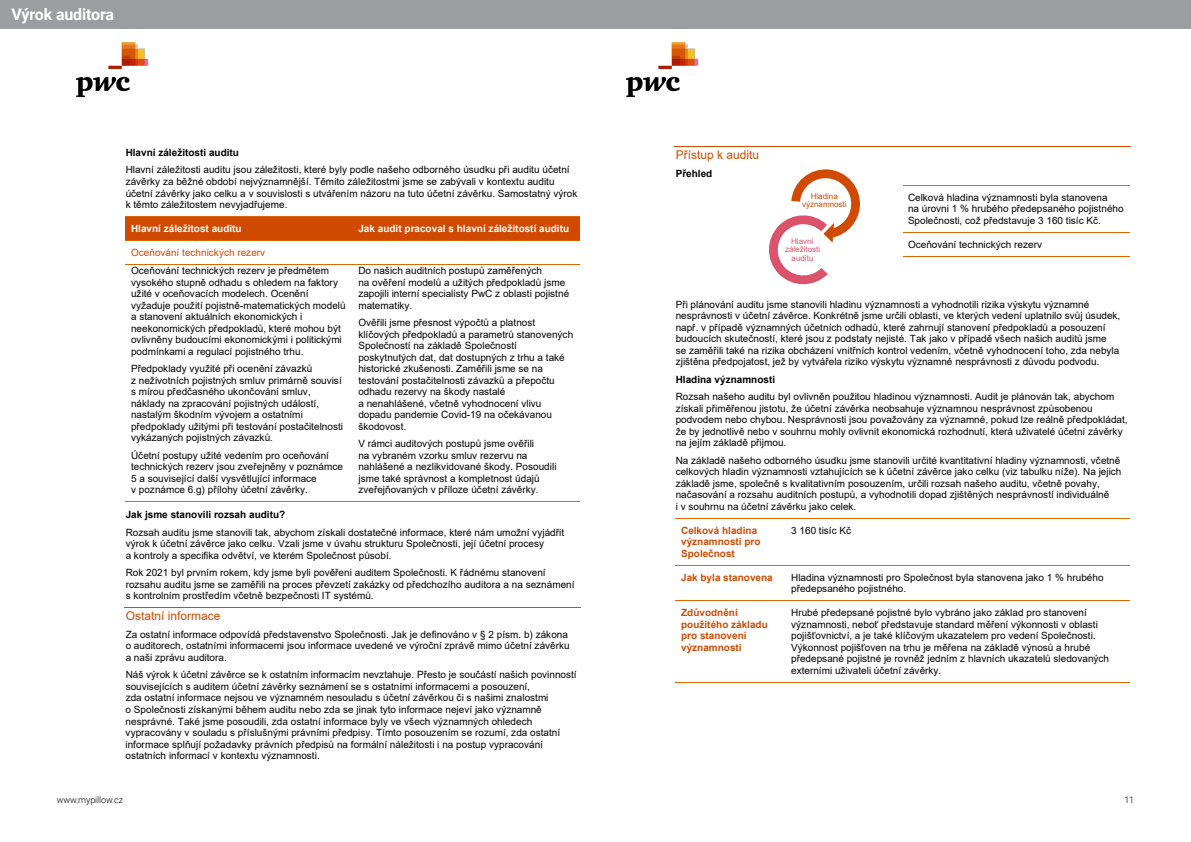
<style>
.page{position:relative;width:1191px;height:842px;background:#fff}
.page>*{position:absolute;margin:0;border:0;box-sizing:border-box;transform-origin:0 0}
.t1{font:700 16px "Roboto";letter-spacing:-.01em;color:#fff}
.t2{font:12px "Arial";color:#d04a02}
.t3{font:10px/11.5px "Arial";color:#000}
.t4{font:700 10px/11.5px "Arial";letter-spacing:.005em;color:#d04a02}
.t5{font:700 10px "Arial";color:#000}
.t6{font:700 10px "Arial";color:#fff}
.t7{font:10px "Arial";letter-spacing:.005em;color:#d04a02}
.t8{font:300 9px "Roboto";letter-spacing:-.01em;color:#000}
.t9{font:8px/8.3px "Arial";color:#db536a;text-align:center}
.t10{font:8px/8.3px "Arial";letter-spacing:-.005em;color:#d04a02;text-align:center}
</style>
<div class="page">
<img style="left:607px;top:28px;width:111px;height:70px">
<hr style="left:674px;top:147px;width:456px;height:1px;background:#d04a02">
<hr style="left:902px;top:185px;width:227px;height:1px;background:#dc6900">
<hr style="left:902px;top:232px;width:227px;height:1px;background:#dc6900">
<hr style="left:902px;top:256px;width:227px;height:1px;background:#dc6900">
<hr style="left:676px;top:518px;width:110px;height:1px;background:#dc6900">
<hr style="left:786px;top:518px;width:343px;height:1px;background:#dc6900">
<hr style="left:676px;top:565px;width:110px;height:1px;background:#dc6900">
<hr style="left:786px;top:565px;width:343px;height:1px;background:#dc6900">
<hr style="left:676px;top:600px;width:110px;height:1px;background:#dc6900">
<hr style="left:786px;top:600px;width:343px;height:1px;background:#dc6900">
<hr style="left:676px;top:682px;width:110px;height:1px;background:#dc6900">
<hr style="left:786px;top:682px;width:343px;height:1px;background:#dc6900">
<svg style="left:769px;top:169px;width:91px;height:116px"></svg>
<img style="left:781px;top:237px;width:43px;height:33px">
<img style="left:57px;top:28px;width:111px;height:70px">
<div style="left:126px;top:217px;width:227px;height:23px;background:#d04a02"></div>
<div style="left:353px;top:217px;width:227px;height:23px;background:#d04a02"></div>
<hr style="left:126px;top:216px;width:227px;height:1px;background:#dc6900">
<hr style="left:353px;top:216px;width:227px;height:1px;background:#dc6900">
<hr style="left:126px;top:240px;width:227px;height:1px;background:#dc6900">
<hr style="left:353px;top:240px;width:227px;height:1px;background:#dc6900">
<hr style="left:126px;top:264px;width:227px;height:1px;background:#dc6900">
<hr style="left:353px;top:264px;width:227px;height:1px;background:#dc6900">
<hr style="left:126px;top:501px;width:227px;height:1px;background:#dc6900">
<hr style="left:353px;top:501px;width:227px;height:1px;background:#dc6900">
<hr style="left:124px;top:607px;width:457px;height:1px;background:#d04a02">
<div style="left:0;top:0;width:1191px;height:28px;background:#9b9da0"></div>
<h1 class="t1" style="left:11px;top:3px;width:104px">Výrok auditora</h1>
<p class="t5" style="left:126px;top:145px;width:115px">Hlavní záležitosti auditu</p>
<p class="t3" style="left:126px;top:164px;width:453px">Hlavní záležitosti auditu jsou záležitosti, které byly podle našeho odborného úsudku při auditu účetní závěrky za běžné období nejvýznamnější. Těmito záležitostmi jsme se zabývali v kontextu auditu účetní závěrky jako celku a v souvislosti s utvářením názoru na tuto účetní závěrku. Samostatný výrok k těmto záležitostem nevyjadřujeme.</p>
<p class="t6" style="left:131px;top:222px;width:112px">Hlavní záležitost auditu</p>
<p class="t6" style="left:358px;top:222px;width:212px">Jak audit pracoval s hlavní záležitostí auditu</p>
<p class="t7" style="left:131px;top:246px;width:136px">Oceňování technických rezerv</p>
<p class="t3" style="left:131px;top:265px;width:216px">Oceňování technických rezerv je předmětem vysokého stupně odhadu s ohledem na faktory užité v oceňovacích modelech. Ocenění vyžaduje použití pojistně-matematických modelů a stanovení aktuálních ekonomických i neekonomických předpokladů, které mohou být ovlivněny budoucími ekonomickými i politickými podmínkami a regulací pojistného trhu.</p>
<p class="t3" style="left:131px;top:363px;width:213px">Předpoklady využité při ocenění závazků<br>z neživotních pojistných smluv primárně souvisí s mírou předčasného ukončování smluv, náklady na zpracování pojistných událostí, nastalým škodním vývojem a ostatními předpoklady užitými při testování postačitelnosti vykázaných pojistných závazků.</p>
<p class="t3" style="left:131px;top:449px;width:213px">Účetní postupy užité vedením pro oceňování technických rezerv jsou zveřejněny v poznámce 5 a související další vysvětlující informace<br>v poznámce 6.g) přílohy účetní závěrky.</p>
<p class="t3" style="left:358px;top:265px;width:212px">Do našich auditních postupů zaměřených<br>na ověření modelů a užitých předpokladů jsme zapojili interní specialisty PwC z oblasti pojistné matematiky.</p>
<p class="t3" style="left:358px;top:317px;width:216px">Ověřili jsme přesnost výpočtů a platnost klíčových předpokladů a parametrů stanovených Společností na základě Společností poskytnutých dat, dat dostupných z trhu a také historické zkušenosti. Zaměřili jsme se na testování postačitelnosti závazků a přepočtu odhadu rezervy na škody nastalé<br>a nenahlášené, včetně vyhodnocení vlivu dopadu pandemie Covid-19 na očekávanou škodovost.</p>
<p class="t3" style="left:358px;top:438px;width:200px">V rámci auditových postupů jsme ověřili<br>na vybraném vzorku smluv rezervu na nahlášené a nezlikvidované škody. Posoudili jsme také správnost a kompletnost údajů zveřejňovaných v příloze účetní závěrky.</p>
<p class="t5" style="left:126px;top:508px;width:161px">Jak jsme stanovili rozsah auditu?</p>
<p class="t3" style="left:126px;top:526px;width:440px">Rozsah auditu jsme stanovili tak, abychom získali dostatečné informace, které nám umožní vyjádřit výrok k účetní závěrce jako celku. Vzali jsme v úvahu strukturu Společnosti, její účetní procesy<br>a kontroly a specifika odvětví, ve kterém Společnost působí.</p>
<p class="t3" style="left:126px;top:567px;width:450px">Rok 2021 byl prvním rokem, kdy jsme byli pověřeni auditem Společnosti. K řádnému stanovení rozsahu auditu jsme se zaměřili na proces převzetí zakázky od předchozího auditora a na seznámení s kontrolním prostředím včetně bezpečnosti IT systémů.</p>
<p class="t2" style="left:126px;top:607px;width:96px">Ostatní informace</p>
<p class="t3" style="left:126px;top:628px;width:445px">Za ostatní informace odpovídá představenstvo Společnosti. Jak je definováno v § 2 písm. b) zákona o auditorech, ostatními informacemi jsou informace uvedené ve výroční zprávě mimo účetní závěrku a naši zprávu auditora.</p>
<p class="t3" style="left:126px;top:669px;width:452px">Náš výrok k účetní závěrce se k ostatním informacím nevztahuje. Přesto je součástí našich povinností souvisejících s auditem účetní závěrky seznámení se s ostatními informacemi a posouzení,<br>zda ostatní informace nejsou ve významném nesouladu s účetní závěrkou či s našimi znalostmi<br>o Společnosti získanými během auditu nebo zda se jinak tyto informace nejeví jako významně nesprávné. Také jsme posoudili, zda ostatní informace byly ve všech významných ohledech vypracovány v souladu s příslušnými právními předpisy. Tímto posouzením se rozumí, zda ostatní informace splňují požadavky právních předpisů na formální náležitosti i na postup vypracování ostatních informací v kontextu významnosti.</p>
<p class="t2" style="left:676px;top:147px;width:85px">Přístup k auditu</p>
<p class="t5" style="left:676px;top:166px;width:38px">Přehled</p>
<p class="t10" style="left:802px;top:192px;width:46px">Hladina významnosti</p>
<p class="t9" style="left:785px;top:237px;width:37px">Hlavní záležitosti auditu</p>
<p class="t3" style="left:908px;top:192px;width:217px">Celková hladina významnosti byla stanovena<br>na úrovni 1 % hrubého předepsaného pojistného<br>Společnosti, což představuje 3 160 tisíc Kč.</p>
<p class="t3" style="left:908px;top:239px;width:135px">Oceňování technických rezerv</p>
<p class="t3" style="left:676px;top:299px;width:446px">Při plánování auditu jsme stanovili hladinu významnosti a vyhodnotili rizika výskytu významné nesprávnosti v účetní závěrce. Konkrétně jsme určili oblasti, ve kterých vedení uplatnilo svůj úsudek, např. v případě významných účetních odhadů, které zahrnují stanovení předpokladů a posouzení budoucích skutečností, které jsou z podstaty nejisté. Tak jako v případě všech našich auditů jsme<br>se zaměřili také na rizika obcházení vnitřních kontrol vedením, včetně vyhodnocení toho, zda nebyla zjištěna předpojatost, jež by vytvářela riziko výskytu významné nesprávnosti z důvodu podvodu.</p>
<p class="t5" style="left:676px;top:372px;width:101px">Hladina významnosti</p>
<p class="t3" style="left:675px;top:391px;width:453px">Rozsah našeho auditu byl ovlivněn použitou hladinou významnosti. Audit je plánován tak, abychom získali přiměřenou jistotu, že účetní závěrka neobsahuje významnou nesprávnost způsobenou podvodem nebo chybou. Nesprávnosti jsou považovány za významné, pokud lze reálně předpokládat, že by jednotlivě nebo v souhrnu mohly ovlivnit ekonomická rozhodnutí, která uživatelé účetní závěrky na jejím základě přijmou.</p>
<p class="t3" style="left:676px;top:455px;width:447px">Na základě našeho odborného úsudku jsme stanovili určité kvantitativní hladiny významnosti, včetně celkových hladin významnosti vztahujících se k účetní závěrce jako celku (viz tabulku níže). Na jejich základě jsme, společně s kvalitativním posouzením, určili rozsah našeho auditu, včetně povahy, načasování a rozsahu auditních postupů, a vyhodnotili dopad zjištěných nesprávností individuálně<br>i v souhrnu na účetní závěrku jako celek.</p>
<p class="t4" style="left:681px;top:525px;width:81px">Celková hladina významnosti pro<br>Společnost</p>
<p class="t3" style="left:791px;top:525px;width:61px">3 160 tisíc Kč</p>
<p class="t4" style="left:681px;top:572px;width:93px">Jak byla stanovena</p>
<p class="t3" style="left:791px;top:572px;width:314px">Hladina významnosti pro Společnost byla stanovena jako 1 % hrubého předepsaného pojistného.</p>
<p class="t4" style="left:681px;top:607px;width:88px">Zdůvodnění použitého základu pro stanovení významnosti</p>
<p class="t3" style="left:791px;top:607px;width:319px">Hrubé předepsané pojistné bylo vybráno jako základ pro stanovení významnosti, neboť představuje standard měření výkonnosti v oblasti pojišťovnictví, a je také klíčovým ukazatelem pro vedení Společnosti.<br>Výkonnost pojišťoven na trhu je měřena na základě výnosů a hrubé předepsané pojistné je rovněž jedním z hlavních ukazatelů sledovaných externími uživateli účetní závěrky.</p>
<p class="t8" style="left:57px;top:794px;width:68px">www.mypillow.cz</p>
<p class="t8" style="left:1124px;top:794px;width:11px">11</p>
</div>
